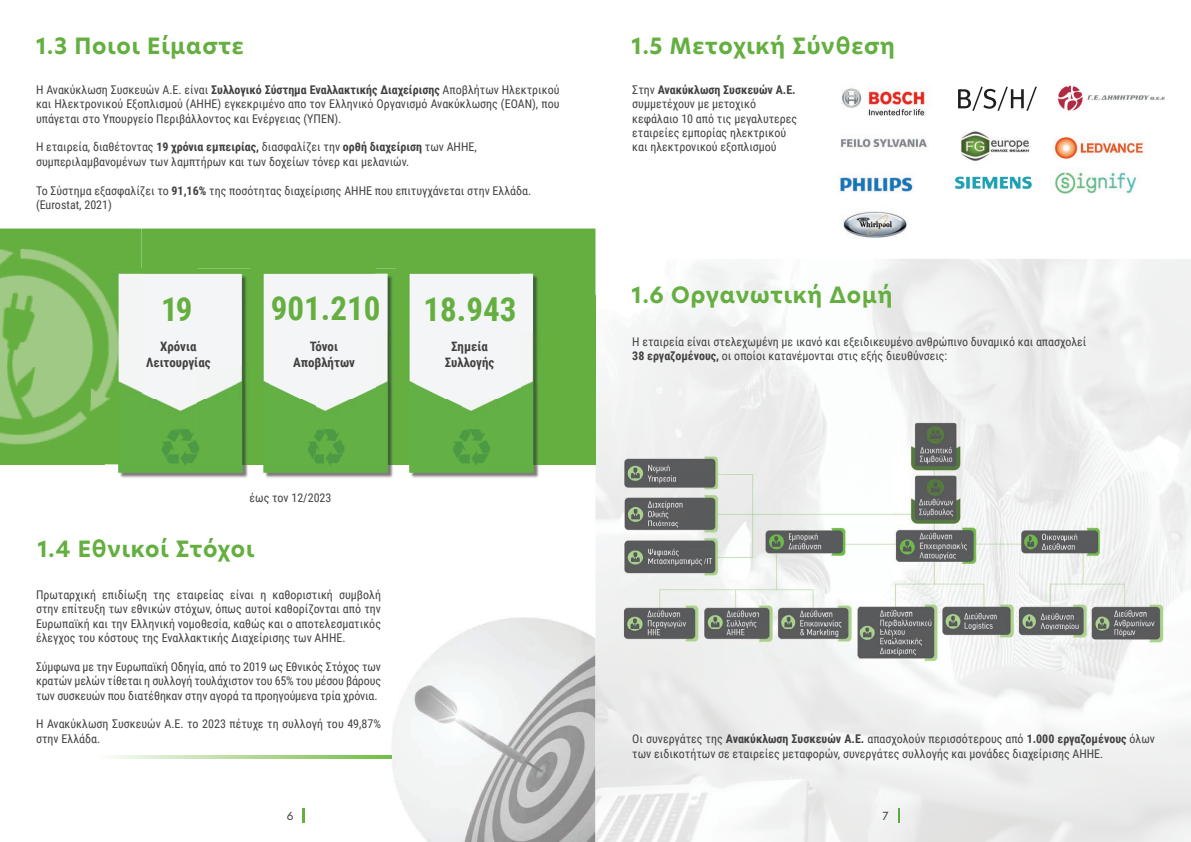
<style>
.page{position:relative;width:1191px;height:842px;background:#fff}
.page>*{position:absolute;margin:0;border:0;box-sizing:border-box;transform-origin:0 0}
.t1{font:700 33px "Roboto Condensed";color:#64af40}
.t2{font:700 22px "Hero New";letter-spacing:.04em;color:#64af40}
.t3{font:700 12.9px/15.5px "Roboto Condensed";color:#424142;text-align:center}
.t4{font:12px/14.4px "Roboto Condensed";color:#424142}
.t5{font:11px "Hero New";color:#424142}
.s1{font-weight:700}
</style>
<div class="page">
<img style="left:0;top:228px;width:595px;height:614px">
<img style="left:595px;top:259px;width:596px;height:171px">
<img style="left:595px;top:430px;width:33px;height:412px">
<img style="left:628px;top:665px;width:530px;height:177px">
<div style="left:141px;top:229px;width:454px;height:66px;background:#64af40"></div>
<div style="left:550px;top:295px;width:45px;height:169px;background:#64af40"></div>
<img style="left:0;top:463px;width:105px;height:1px">
<img style="left:396px;top:268px;width:154px;height:221px">
<img style="left:259px;top:464px;width:145px;height:25px">
<img style="left:251px;top:268px;width:124px;height:196px">
<img style="left:375px;top:268px;width:29px;height:66px">
<img style="left:375px;top:334px;width:21px;height:130px">
<img style="left:105px;top:464px;width:154px;height:25px">
<img style="left:141px;top:268px;width:118px;height:33px">
<img style="left:141px;top:301px;width:110px;height:131px">
<img style="left:105px;top:432px;width:146px;height:32px">
<img style="left:0;top:228px;width:141px;height:235px">
<img style="left:105px;top:268px;width:36px;height:195px">
<img style="left:97px;top:755px;width:294px;height:3px">
<img style="left:841px;top:88px;width:86px;height:28px">
<img style="left:959px;top:87px;width:77px;height:24px">
<img style="left:1054px;top:136px;width:90px;height:23px">
<img style="left:839px;top:177px;width:74px;height:16px">
<img style="left:955px;top:181px;width:77px;height:9px">
<img style="left:1051px;top:172px;width:86px;height:22px">
<img style="left:843px;top:211px;width:65px;height:27px">
<img style="left:1057px;top:85px;width:108px;height:26px">
<img style="left:840px;top:138px;width:88px;height:11px">
<img style="left:955px;top:131px;width:76px;height:50px">
<img style="left:621px;top:420px;width:545px;height:245px">
<svg style="left:303px;top:808px;width:1px;height:14px"></svg>
<svg style="left:898px;top:808px;width:1px;height:14px"></svg>
<h2 class="t2" style="left:36px;top:31px;width:209px">1.3 Ποιοι Είμαστε</h2>
<p class="t4" style="left:36px;top:82px;width:525px;text-align:justify">Η Ανακύκλωση Συσκευών Α.Ε. είναι <span class="s1">Συλλογικό Σύστημα Εναλλακτικής ∆ιαχείρισης</span> Αποβλήτων Ηλεκτρικού και Ηλεκτρονικού Εξοπλισμού (ΑΗΗΕ) εγκεκριμένο απο τον Ελληνικό Οργανισμό Ανακύκλωσης (ΕΟΑΝ), που υπάγεται στο Υπουργείο Περιβάλλοντος και Ενέργειας (ΥΠΕΝ).</p>
<p class="t4" style="left:36px;top:139px;width:442px">Η εταιρεία, διαθέτοντας <span class="s1">19 χρόνια εμπειρίας,</span> διασφαλίζει την <span class="s1">ορθή διαχείριση</span> των ΑΗΗΕ, συμπεριλαμβανομένων των λαμπτήρων και των δοχείων τόνερ και μελανιών.</p>
<p class="t4" style="left:36px;top:183px;width:497px">Το Σύστημα εξασφαλίζει το <span class="s1">91,16%</span> της ποσότητας διαχείρισης ΑΗΗΕ που επιτυγχάνεται στην Ελλάδα. (Eurostat, 2021)</p>
<h1 class="t1" style="left:161px;top:286px;width:33px">19</h1>
<h1 class="t1" style="left:271px;top:285px;width:111px">901.210</h1>
<h1 class="t1" style="left:423px;top:286px;width:95px">18.943</h1>
<p class="t3" style="left:445px;top:339px;width:51px">Σημεία<br>Συλλογής</p>
<p class="t3" style="left:146px;top:339px;width:66px">Χρόνια<br>Λειτουργίας</p>
<p class="t3" style="left:293px;top:339px;width:63px">Τόνοι<br>Αποβλήτων</p>
<p class="t4" style="left:250px;top:490px;width:83px">έως τον 12/2023</p>
<h2 class="t2" style="left:37px;top:533px;width:218px">1.4 Εθνικοί Στόχοι</h2>
<p class="t4" style="left:36px;top:587px;width:346px;text-align:justify">Πρωταρχική επιδίωξη της εταιρείας είναι η καθοριστική συμβολή στην επίτευξη των εθνικών στόχων, όπως αυτοί καθορίζονται από την Ευρωπαϊκή και την Ελληνική νομοθεσία, καθώς και ο αποτελεσματικός έλεγχος του κόστους της Εναλλακτικής ∆ιαχείρισης των ΑΗΗΕ.</p>
<p class="t4" style="left:36px;top:659px;width:346px;text-align:justify">Σύμφωνα με την Ευρωπαϊκή Οδηγία, από το 2019 ως Εθνικός Στόχος των κρατών μελών τίθεται η συλλογή τουλάχιστον του 65% του μέσου βάρους των συσκευών που διατέθηκαν στην αγορά τα προηγούμενα τρία χρόνια.</p>
<p class="t4" style="left:36px;top:716px;width:346px">Η Ανακύκλωση Συσκευών Α.Ε. το 2023 πέτυχε τη συλλογή του 49,87% στην Ελλάδα.</p>
<h2 class="t2" style="left:631px;top:31px;width:265px">1.5 Μετοχική Σύνθεση</h2>
<p class="t4" style="left:632px;top:82px;width:166px">Στην <span class="s1">Ανακύκλωση Συσκευών Α.Ε. </span>συμμετέχουν με μετοχικό κεφάλαιο 10 από τις μεγαλυτερες εταιρείες εμπορίας ηλεκτρικού και ηλεκτρονικού εξοπλισμού</p>
<h2 class="t2" style="left:631px;top:280px;width:262px">1.6 Οργανωτική Δομή</h2>
<p class="t4" style="left:632px;top:334px;width:456px">Η εταιρεία είναι στελεχωμένη με ικανό και εξειδικευμένο ανθρώπινο δυναμικό και απασχολεί<br><span class="s1">38 εργαζομένους,</span> οι οποίοι κατανέμονται στις εξής διευθύνσεις:</p>
<p class="t4" style="left:632px;top:731px;width:524px">Οι συνεργάτες της <span class="s1">Ανακύκλωση Συσκευών Α.Ε.</span> απασχολούν περισσότερους από <span class="s1">1.000 εργαζομένους</span> όλων των ειδικοτήτων σε εταιρείες μεταφορών, συνεργάτες συλλογής και μονάδες διαχείρισης ΑΗΗΕ.</p>
<p class="t5" style="left:287px;top:808px;width:8px">6</p>
<p class="t5" style="left:882px;top:808px;width:8px">7</p>
</div>
